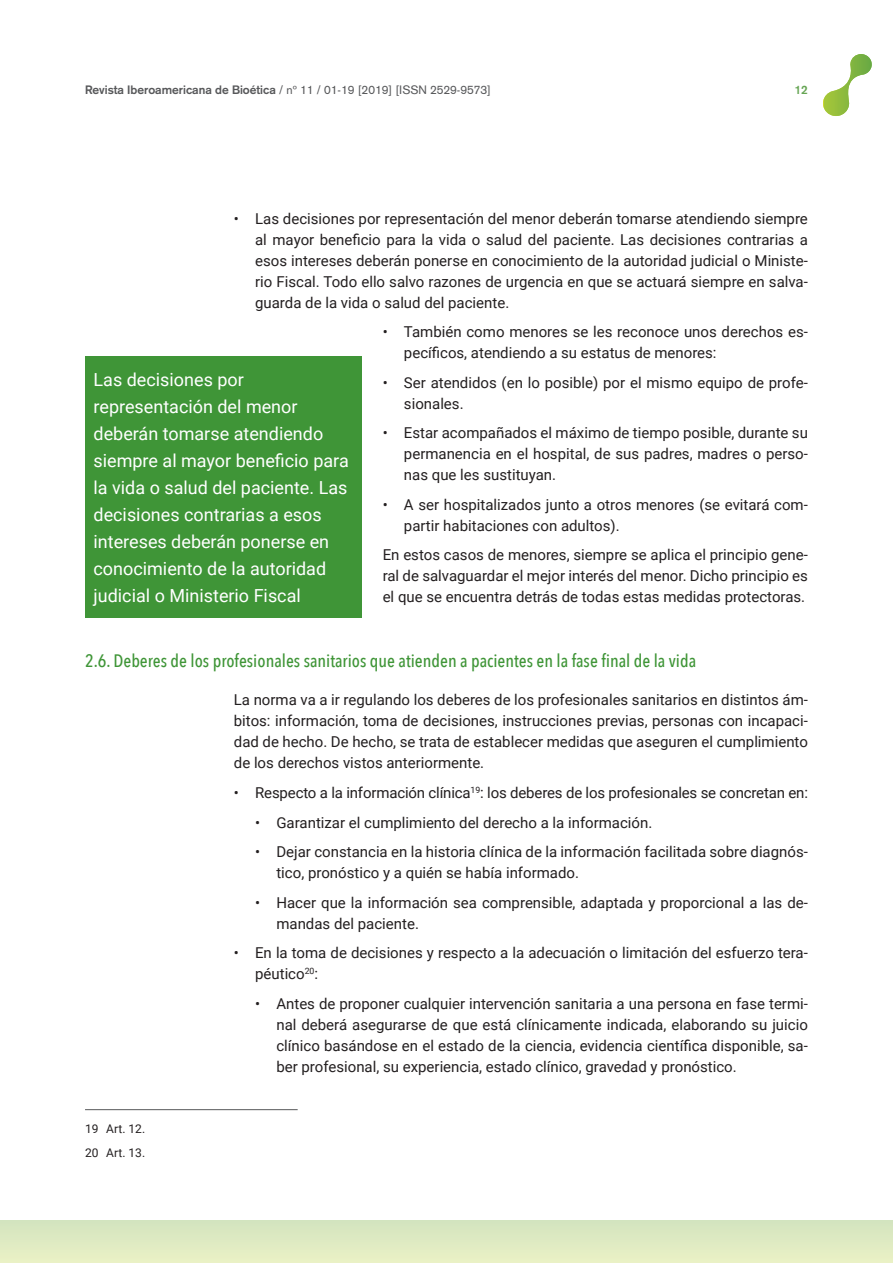
<style>
.page{position:relative;width:893px;height:1263px;background:#fff}
.page>*{position:absolute;margin:0;border:0;box-sizing:border-box;transform-origin:0 0}
.t1{font:18px/27px "Roboto";color:#fff}
.t2{font:500 18px "Avenir Next Condensed";color:#3f9537}
.t3{font:15px/21px "Roboto";color:#231f20}
.t4{font:12px "Akzidenz Grotesk";color:#57585a}
.t5{font:12px/23.5px "Roboto";color:#231f20}
.t6{font:700 12px "Akzidenz Grotesk";color:#66a554}
.s1{font-weight:700}
</style>
<div class="page">
<div style="left:0;top:1220px;width:893px;height:43px;background:#deeac2"></div>
<svg style="left:823px;top:54px;width:49px;height:62px"></svg>
<hr style="left:85px;top:1109px;width:213px;height:1px;background:#57585a">
<div style="left:85px;top:356px;width:276px;height:262px;background:#3f9537"></div>
<p class="t4" style="left:85px;top:83px;width:407px"><span class="s1">Revista Iberoamericana de Bioética</span> / nº 11 / 01-19 [2019] [ISSN 2529-9573]</p>
<p class="t6" style="left:795px;top:83px;width:15px">12</p>
<p class="t3" style="left:255px;top:207px;width:554px;text-align:justify;text-indent:-21px">• Las decisiones por representación del menor deberán tomarse atendiendo siempre al mayor beneficio para la vida o salud del paciente. Las decisiones contrarias a esos intereses deberán ponerse en conocimiento de la autoridad judicial o Ministe&shy;rio Fiscal. Todo ello salvo razones de urgencia en que se actuará siempre en salva&shy;guarda de la vida o salud del paciente.</p>
<p class="t3" style="left:404px;top:321px;width:405px;text-indent:-21px">• También como menores se les reconoce unos derechos es&shy;pecíficos, atendiendo a su estatus de menores:</p>
<p class="t3" style="left:404px;top:371px;width:405px;text-indent:-21px">• Ser atendidos (en lo posible) por el mismo equipo de profe&shy;sionales.</p>
<p class="t3" style="left:404px;top:422px;width:405px;text-align:justify;text-indent:-21px">• Estar acompañados el máximo de tiempo posible, durante su permanencia en el hospital, de sus padres, madres o perso&shy;nas que les sustituyan.</p>
<p class="t3" style="left:404px;top:493px;width:405px;text-indent:-21px">• A ser hospitalizados junto a otros menores (se evitará com&shy;partir habitaciones con adultos).</p>
<p class="t3" style="left:383px;top:544px;width:427px;text-align:justify">En estos casos de menores, siempre se aplica el principio gene&shy;ral de salvaguardar el mejor interés del menor. Dicho principio es el que se encuentra detrás de todas estas medidas protectoras.</p>
<p class="t1" style="left:94px;top:365px;width:257px">Las decisiones por representación del menor deberán tomarse atendiendo siempre al mayor beneficio para la vida o salud del paciente. Las decisiones contrarias a esos intereses deberán ponerse en conocimiento de la autoridad judicial o Ministerio Fiscal</p>
<p class="t2" style="left:85px;top:650px;width:613px">2.6. Deberes de los profesionales sanitarios que atienden a pacientes en la fase final de la vida</p>
<p class="t3" style="left:234px;top:689px;width:576px;text-align:justify">La norma va a ir regulando los deberes de los profesionales sanitarios en distintos ám&shy;bitos: información, toma de decisiones, instrucciones previas, personas con incapaci&shy;dad de hecho. De hecho, se trata de establecer medidas que aseguren el cumplimiento de los derechos vistos anteriormente.</p>
<p class="t3" style="left:234px;top:782px;width:576px">• Respecto a la información clínica<sup>19</sup>: los deberes de los profesionales se concretan en:</p>
<p class="t3" style="left:255px;top:811px;width:399px">• Garantizar el cumplimiento del derecho a la información.</p>
<p class="t3" style="left:276px;top:841px;width:533px;text-indent:-21px">• Dejar constancia en la historia clínica de la información facilitada sobre diagnós&shy;tico, pronóstico y a quién se había informado.</p>
<p class="t3" style="left:276px;top:891px;width:533px;text-indent:-21px">• Hacer que la información sea comprensible, adaptada y proporcional a las de&shy;mandas del paciente.</p>
<p class="t3" style="left:255px;top:942px;width:554px;text-indent:-21px">• En la toma de decisiones y respecto a la adecuación o limitación del esfuerzo tera&shy;péutico<sup>20</sup>:</p>
<p class="t3" style="left:276px;top:992px;width:533px;text-align:justify;text-indent:-21px">• Antes de proponer cualquier intervención sanitaria a una persona en fase termi&shy;nal deberá asegurarse de que está clínicamente indicada, elaborando su juicio clínico basándose en el estado de la ciencia, evidencia científica disponible, sa&shy;ber profesional, su experiencia, estado clínico, gravedad y pronóstico.</p>
<p class="t5" style="left:85px;top:1117px;width:62px">19 Art. 12.<br>20 Art. 13.</p>
</div>
